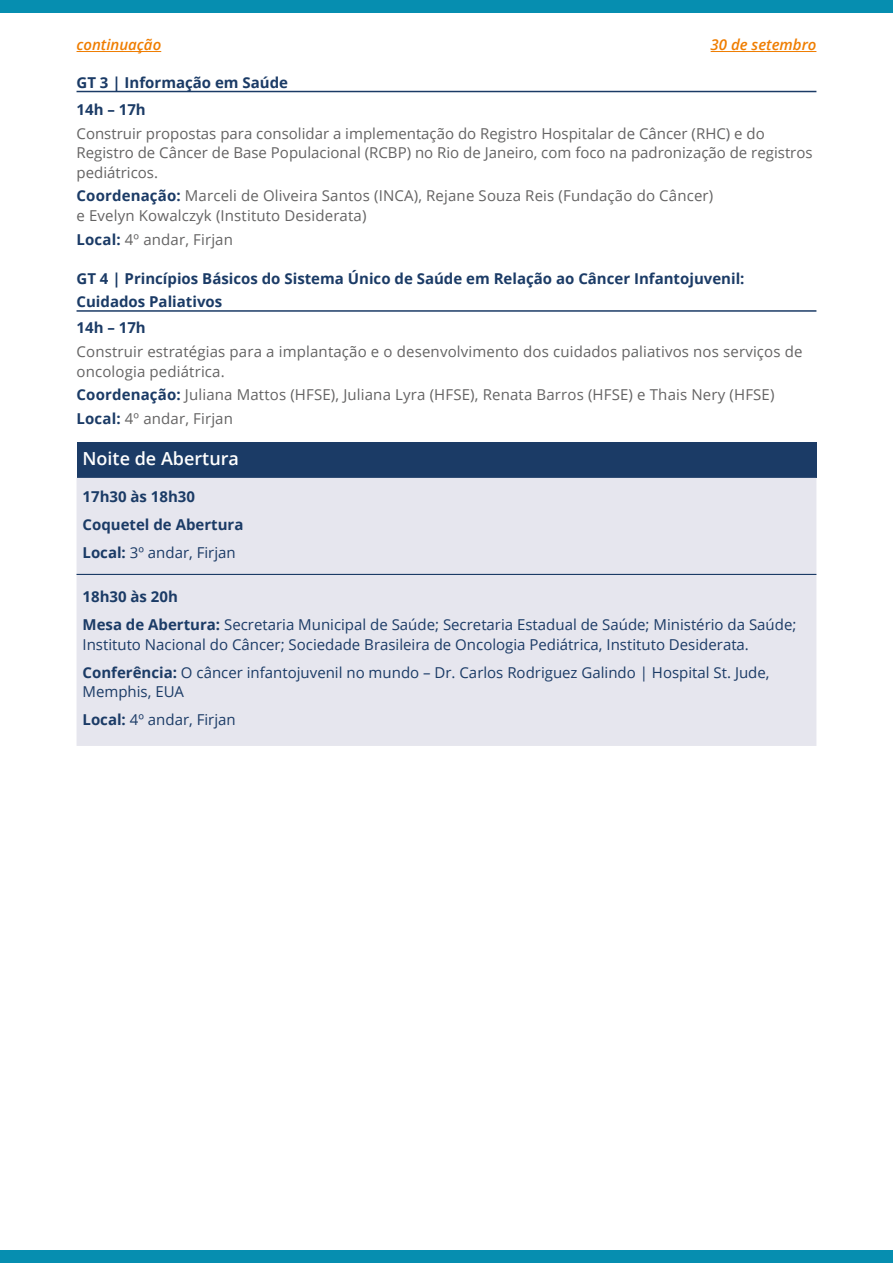
<style>
.page{position:relative;width:893px;height:1263px;background:#fff}
.page>*{position:absolute;margin:0;border:0;box-sizing:border-box;transform-origin:0 0}
.t1{font:600 18px "Open Sans";color:#fff}
.t2{font:15px/19.5px "Open Sans";letter-spacing:.01em;color:#646363}
.t3{font:15px/28px "Open Sans";color:#1b3b66}
.t4{font:700 15px/28px "Open Sans";color:#1b3b66}
.t5{font:italic 600 15px "Open Sans";color:#ef7d00}
.s1{font-weight:700;color:#1b3b66}
.s2{font-weight:400}
.s3{font-weight:700}
</style>
<div class="page">
<div style="left:0;top:0;width:893px;height:13px;background:#068eb0"></div>
<div style="left:0;top:1250px;width:893px;height:13px;background:#068eb0"></div>
<hr style="left:77px;top:91px;width:739px;height:1px;background:#1b3b66">
<hr style="left:77px;top:310px;width:739px;height:2px;background:#1b3b66">
<div style="left:77px;top:443px;width:739px;height:35px;background:#1b3b66"></div>
<div style="left:77px;top:478px;width:739px;height:268px;background:#e6e6ee"></div>
<hr style="left:77px;top:574px;width:739px;height:1px;background:#1b3b66">
<hr style="left:77px;top:51px;width:84px;height:1px;background:#ef7d00">
<hr style="left:711px;top:51px;width:105px;height:1px;background:#ef7d00">
<p class="t5" style="left:77px;top:35px;width:86px">continuação</p>
<p class="t5" style="left:711px;top:35px;width:107px">30 de setembro</p>
<p class="t4" style="left:77px;top:69px;width:213px;line-height:26.7px">GT 3 | Informação em Saúde<br>14h – 17h</p>
<p class="t2" style="left:77px;top:123px;width:738px">Construir propostas para consolidar a implementação do Registro Hospitalar de Câncer (RHC) e do<br>Registro de Câncer de Base Populacional (RCBP) no Rio de Janeiro, com foco na padronização de registros pediátricos.</p>
<p class="t2" style="left:77px;top:186px;width:638px"><span class="s1">Coordenação:</span> Marceli de Oliveira Santos (INCA), Rejane Souza Reis (Fundação do Câncer) e Evelyn Kowalczyk (Instituto Desiderata)</p>
<p class="t2" style="left:77px;top:229px;width:158px"><span class="s1">Local:</span> 4º andar, Firjan</p>
<p class="t4" style="left:77px;top:267px;width:669px;line-height:22.5px">GT 4 | Princípios Básicos do Sistema Único de Saúde em Relação ao Câncer Infantojuvenil:<br>Cuidados Paliativos</p>
<p class="t4" style="left:77px;top:313px;width:71px">14h – 17h</p>
<p class="t2" style="left:77px;top:341px;width:727px">Construir estratégias para a implantação e o desenvolvimento dos cuidados paliativos nos serviços de oncologia pediátrica.</p>
<p class="t2" style="left:77px;top:383px;width:699px;line-height:23.7px"><span class="s1">Coordenação:</span> Juliana Mattos (HFSE), Juliana Lyra (HFSE), Renata Barros (HFSE) e Thais Nery (HFSE)<br><span class="s1">Local:</span> 4º andar, Firjan</p>
<p class="t1" style="left:83px;top:446px;width:158px">Noite de Abertura</p>
<p class="t4" style="left:83px;top:482px;width:162px">17h30 às 18h30<br>Coquetel de Abertura<br>Local: <span class="s2">3º andar, Firjan</span></p>
<p class="t3" style="left:83px;top:582px;width:715px"><span class="s3">18h30 às 20h<br>Mesa de Abertura:</span> Secretaria Municipal de Saúde; Secretaria Estadual de Saúde; Ministério da Saúde;</p>
<p class="t3" style="left:83px;top:630px;width:688px">Instituto Nacional do Câncer; Sociedade Brasileira de Oncologia Pediátrica, Instituto Desiderata.<br><span class="s3">Conferência:</span> O câncer infantojuvenil no mundo – Dr. Carlos Rodriguez Galindo | Hospital St. Jude,</p>
<p class="t3" style="left:83px;top:677px;width:155px">Memphis, EUA<br><span class="s3">Local:</span> 4º andar, Firjan</p>
</div>
